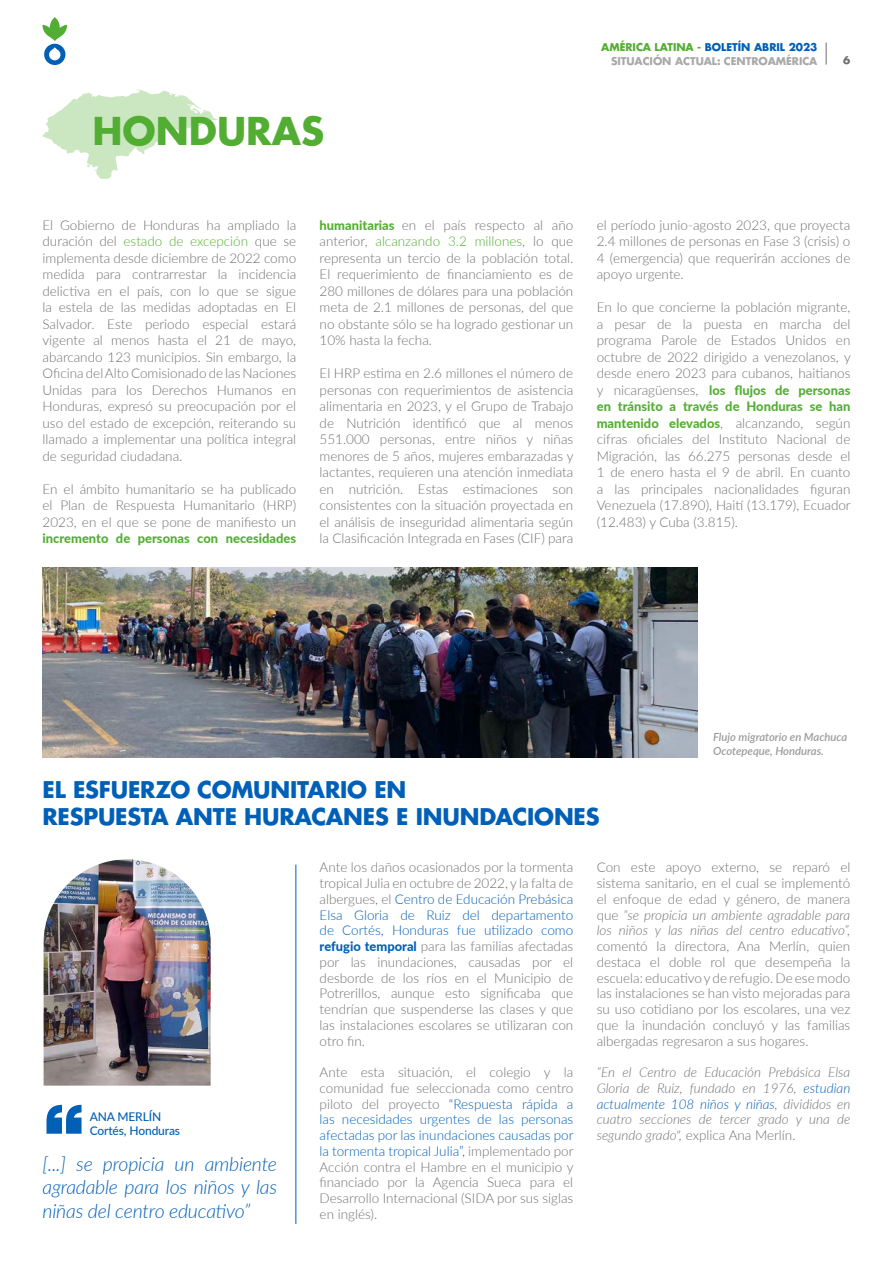
<style>
.page{position:relative;width:893px;height:1263px;background:#fff}
.page>*{position:absolute;margin:0;border:0;box-sizing:border-box;transform-origin:0 0}
.t1{font:700 37.5px "Futura LT Pro";color:#52ad33}
.t2{font:700 22.5px "Futura LT Pro";letter-spacing:-.01em;color:#005fb6}
.t3{font:italic 300 19.5px/23.4px "Lato";letter-spacing:-.01em;color:#005fb6;text-align:justify}
.t4{font:300 13.5px/16.5px "Lato";color:#707070;text-align:justify}
.t5{font:italic 300 13.5px/15.8px "Lato";color:#707070;text-align:justify}
.t6{font:800 12.9px/16.5px "Lato";color:#52ae32;text-align:justify}
.t7{font:500 12px "Lato";letter-spacing:-.01em;color:#005fb6}
.t8{font:italic 600 11.25px/13.5px "Lato";color:#9b9b9b}
.t9{font:700 10.5px/13.4px "Futura LT Pro";color:#a9a9a9;text-align:right}
.t10{font:700 10.5px "Futura LT Pro";color:#707070}
.s1{color:#52ae32}
.s2{color:#005eb5}
.s3{font-weight:800;font-size:12.9px;color:#52ae32}
.s4{font-weight:300;font-size:13.5px;color:#707070}
.s5{color:#005fb6}
.s6{font-weight:800;font-size:12.9px;color:#005fb6}
.s7{font-style:italic}
.s8{font-style:normal}
</style>
<div class="page">
<svg style="left:826px;top:43px;width:1px;height:22px"></svg>
<svg style="left:43px;top:17px;width:24px;height:48px"></svg>
<svg style="left:42px;top:89px;width:176px;height:90px"></svg>
<hr style="left:295px;top:865px;width:1px;height:359px;background:#005eb5">
<svg style="left:47px;top:1105px;width:35px;height:29px"></svg>
<img style="left:44px;top:859px;width:167px;height:227px">
<img style="left:43px;top:567px;width:654px;height:191px">
<p class="t1" style="left:92px;top:102px;width:233px">HONDURAS</p>
<p class="t9" style="left:601px;top:40px;width:218px"><span class="s1">AMÉRICA LATINA -</span> <span class="s2">BOLETÍN ABRIL 2023<br></span>SITUACIÓN ACTUAL: CENTROAMÉRICA</p>
<p class="t10" style="left:843px;top:52px;width:9px">6</p>
<p class="t4" style="left:43px;top:216px;width:255px">El Gobierno de Honduras ha ampliado la duración del <span class="s1">estado de excepción</span> que se implementa desde diciembre de 2022 como medida para contrarrestar la incidencia delictiva en el país, con lo que se sigue la estela de las medidas adoptadas en El Salvador. Este periodo especial estará vigente al menos hasta el 21 de mayo, abarcando 123 municipios. Sin embargo, la Oficina del Alto Comisionado de las Naciones Unidas para los Derechos Humanos en Honduras, expresó su preocupación por el uso del estado de excepción, reiterando su llamado a implementar una política integral de seguridad ciudadana.</p>
<p class="t4" style="left:43px;top:480px;width:255px">En el ámbito humanitario se ha publicado el Plan de Respuesta Humanitario (HRP)<br>2023, en el que se pone de manifiesto un</p>
<p class="t6" style="left:43px;top:530px;width:255px">incremento de personas con necesidades</p>
<p class="t4" style="left:320px;top:216px;width:255px"><span class="s3">humanitarias</span> en el país respecto al año anterior, <span class="s1">alcanzando 3.2 millones</span>, lo que representa un tercio de la población total.<br>El requerimiento de financiamiento es de 280 millones de dólares para una población meta de 2.1 millones de personas, del que no obstante sólo se ha logrado gestionar un 10% hasta la fecha.</p>
<p class="t4" style="left:320px;top:365px;width:256px">El HRP estima en 2.6 millones el número de personas con requerimientos de asistencia alimentaria en 2023, y el Grupo de Trabajo de Nutrición identificó que al menos 551.000 personas, entre niños y niñas menores de 5 años, mujeres embarazadas y lactantes, requieren una atención inmediata en nutrición. Estas estimaciones son consistentes con la situación proyectada en el análisis de inseguridad alimentaria según la Clasificación Integrada en Fases (CIF) para</p>
<p class="t4" style="left:597px;top:216px;width:255px">el período junio-agosto 2023, que proyecta 2.4 millones de personas en Fase 3 (crisis) o 4 (emergencia) que requerirán acciones de apoyo urgente.</p>
<p class="t4" style="left:597px;top:299px;width:256px">En lo que concierne la población migrante, a pesar de la puesta en marcha del programa Parole de Estados Unidos en octubre de 2022 dirigido a venezolanos, y desde enero 2023 para cubanos, haitianos</p>
<p class="t6" style="left:597px;top:381px;width:255px"><span class="s4">y nicaragüenses,</span> los flujos de personas en tránsito a través de Honduras se han mantenido elevados<span class="s4">, alcanzando, según</span></p>
<p class="t4" style="left:597px;top:431px;width:255px">cifras oficiales del Instituto Nacional de Migración, las 66.275 personas desde el 1 de enero hasta el 9 de abril. En cuanto a las principales nacionalidades figuran Venezuela (17.890), Haití (13.179), Ecuador (12.483) y Cuba (3.815).</p>
<p class="t8" style="left:713px;top:730px;width:136px">Flujo migratorio en Machuca<br>Ocotepeque, Honduras.</p>
<p class="t2" style="left:43px;top:772px;width:365px">EL ESFUERZO COMUNITARIO EN</p>
<p class="t2" style="left:43px;top:799px;width:559px">RESPUESTA ANTE HURACANES E INUNDACIONES</p>
<p class="t7" style="left:90px;top:1108px;width:73px">ANA MERLÍN</p>
<p class="t7" style="left:90px;top:1122px;width:92px">Cortés, Honduras</p>
<p class="t3" style="left:43px;top:1151px;width:236px">[...] se propicia un ambiente agradable para los niños y las niñas del centro educativo”</p>
<p class="t4" style="left:320px;top:859px;width:255px;line-height:15.8px">Ante los daños ocasionados por la tormenta tropical Julia en octubre de 2022, y la falta de albergues, el <span class="s5">Centro de Educación Prebásica Elsa Gloria de Ruiz del departamento de Cortés, Honduras fue utilizado como </span><span class="s6">refugio temporal</span> para las familias afectadas por las inundaciones, causadas por el desborde de los ríos en el Municipio de Potrerillos, aunque esto significaba que tendrían que suspenderse las clases y que las instalaciones escolares se utilizaran con otro fin.</p>
<p class="t4" style="left:320px;top:1064px;width:255px;line-height:15.8px">Ante esta situación, el colegio y la comunidad fue seleccionada como centro piloto del proyecto <span class="s5">“Respuesta rápida a las necesidades urgentes de las personas afectadas por las inundaciones causadas por la tormenta tropical Julia”,</span> implementado por Acción contra el Hambre en el municipio y financiado por la Agencia Sueca para el Desarrollo Internacional (SIDA por sus siglas en inglés).</p>
<p class="t4" style="left:597px;top:859px;width:255px;line-height:15.8px">Con este apoyo externo, se reparó el sistema sanitario, en el cual se implementó el enfoque de edad y género, de manera que <span class="s7">“se propicia un ambiente agradable para los niños y las niñas del centro educativo”, </span>comentó la directora, Ana Merlín, quien destaca el doble rol que desempeña la escuela: educativo y de refugio. De ese modo las instalaciones se han visto mejoradas para su uso cotidiano por los escolares, una vez que la inundación concluyó y las familias albergadas regresaron a sus hogares.</p>
<p class="t5" style="left:597px;top:1064px;width:255px">“En el Centro de Educación Prebásica Elsa Gloria de Ruiz, fundado en 1976, <span class="s5">estudian actualmente 108 niños y niñas</span>, divididos en cuatro secciones de tercer grado y una de segundo grado", <span class="s8">explica Ana Merlín.</span></p>
</div>
